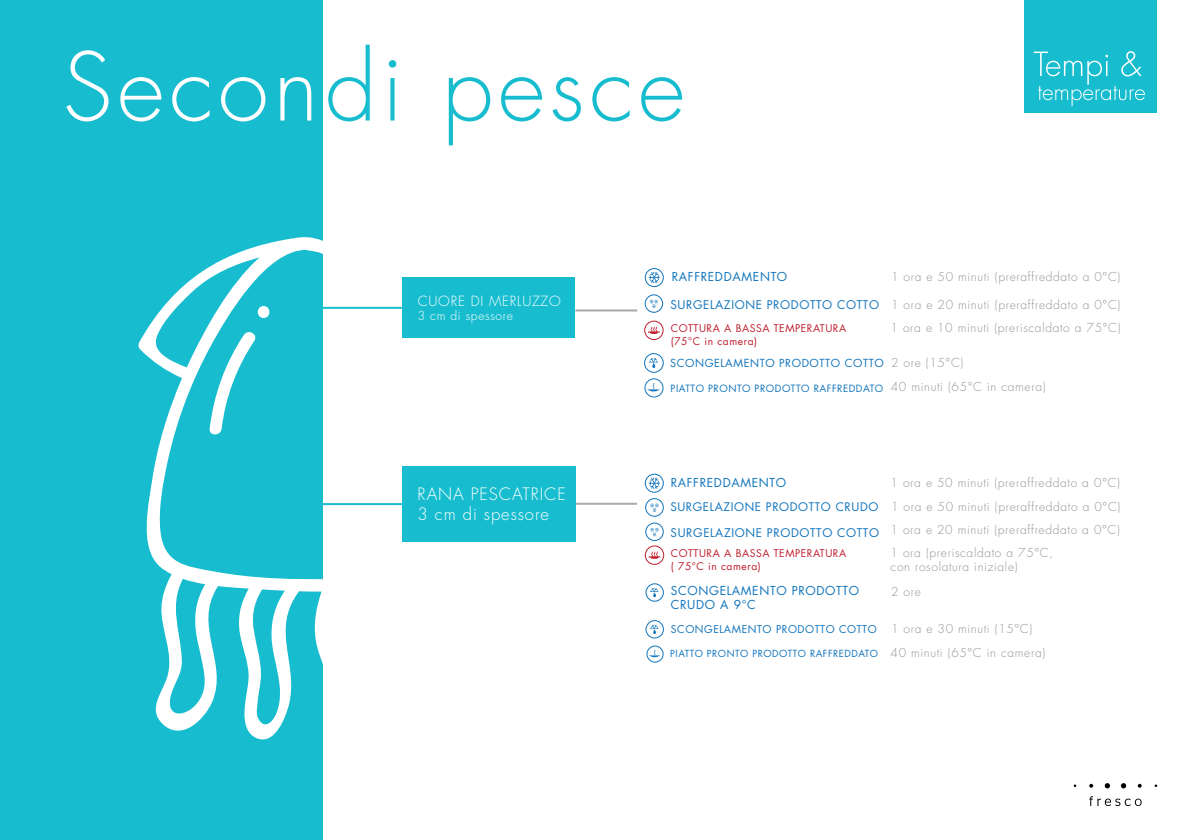
<style>
.page{position:relative;width:1191px;height:840px;background:#fff}
.page>*{position:absolute;margin:0;border:0;box-sizing:border-box;transform-origin:0 0}
.t1{font:300 16.6px/20px "Futura Std";letter-spacing:.055em;color:#fff}
.t2{font:300 13.6px "Futura Std";letter-spacing:.055em;color:#fff}
.t3{font:300 12px/23.2px "Futura Std";letter-spacing:.055em;color:#939598}
.t4{font:12px/14.4px "Futura Std";letter-spacing:.055em;color:#1074bc}
.t5{font:300 12px "Futura Std";letter-spacing:.055em;color:#fff}
.t6{font:11.6px "Futura Std";letter-spacing:.055em;color:#1074bc}
.t7{font:10.8px "Futura Std";letter-spacing:.055em;color:#1074bc}
.t8{font:10.4px "Futura Std";letter-spacing:.055em;color:#1074bc}
.t9{font:10.2px/12.4px "Futura Std";letter-spacing:.055em;color:#be1d2c}
.t10{font:9.8px "Futura Std";letter-spacing:.055em;color:#1074bc}
.t11{font:9.6px "Futura Std";letter-spacing:.055em;color:#1074bc}
.s1{font-weight:300;font-size:12px;color:#939598}
</style>
<div class="page">
<div style="left:0;top:0;width:322px;height:839px;background:#17bdcf"></div>
<svg style="left:66px;top:50px;width:42px;height:71px"></svg>
<svg style="left:120px;top:77px;width:41px;height:44px"></svg>
<svg style="left:172px;top:77px;width:37px;height:44px"></svg>
<svg style="left:221px;top:77px;width:44px;height:44px"></svg>
<svg style="left:280px;top:77px;width:31px;height:43px"></svg>
<svg style="left:328px;top:45px;width:42px;height:76px"></svg>
<svg style="left:389px;top:60px;width:7px;height:60px"></svg>
<svg style="left:449px;top:77px;width:41px;height:68px"></svg>
<svg style="left:501px;top:77px;width:41px;height:44px"></svg>
<svg style="left:552px;top:77px;width:29px;height:44px"></svg>
<svg style="left:592px;top:77px;width:37px;height:44px"></svg>
<svg style="left:641px;top:77px;width:41px;height:44px"></svg>
<svg style="left:138px;top:236px;width:330px;height:510px;fill:#fff"></svg>
<svg style="left:209px;top:328px;width:49px;height:108px"></svg>
<svg style="left:256px;top:306px;width:15px;height:12px"></svg>
<svg style="left:1089px;top:783px;width:4px;height:4px"></svg>
<svg style="left:1137px;top:783px;width:4px;height:4px"></svg>
<svg style="left:1104px;top:783px;width:6px;height:5px"></svg>
<svg style="left:1120px;top:783px;width:6px;height:5px"></svg>
<svg style="left:1089px;top:796px;width:52px;height:9px"></svg>
<div style="left:402px;top:277px;width:173px;height:60px;background:#17bdcf"></div>
<hr style="left:322px;top:306px;width:80px;height:2px;background:#17bdcf">
<hr style="left:575px;top:309px;width:62px;height:2px;background:#a8a9ad">
<div style="left:644px;top:294px;width:19px;height:18px;border:1px solid #1074bc;border-radius:50%"></div>
<svg style="left:649px;top:299px;width:9px;height:9px"></svg>
<div style="left:644px;top:320px;width:19px;height:20px;border:1px solid #be1d2c;border-radius:50%"></div>
<div style="left:645px;top:268px;width:19px;height:19px;border:1px solid #1074bc;border-radius:50%"></div>
<svg style="left:648px;top:272px;width:12px;height:11px"></svg>
<svg style="left:648px;top:326px;width:12px;height:8px"></svg>
<div style="left:644px;top:353px;width:20px;height:19px;border:1px solid #1074bc;border-radius:50%"></div>
<svg style="left:648px;top:358px;width:10px;height:10px"></svg>
<div style="left:402px;top:466px;width:174px;height:75px;background:#17bdcf"></div>
<hr style="left:322px;top:503px;width:80px;height:2px;background:#17bdcf">
<hr style="left:576px;top:502px;width:61px;height:2px;background:#a8a9ad">
<div style="left:645px;top:498px;width:19px;height:18px;border:1px solid #1074bc;border-radius:50%"></div>
<svg style="left:650px;top:503px;width:9px;height:8px"></svg>
<div style="left:645px;top:522px;width:19px;height:18px;border:1px solid #1074bc;border-radius:50%"></div>
<svg style="left:650px;top:527px;width:9px;height:9px"></svg>
<div style="left:645px;top:473px;width:19px;height:19px;border:1px solid #1074bc;border-radius:50%"></div>
<svg style="left:648px;top:477px;width:12px;height:11px"></svg>
<div style="left:644px;top:378px;width:19px;height:19px;border:1px solid #1074bc;border-radius:50%"></div>
<svg style="left:647px;top:383px;width:12px;height:8px"></svg>
<div style="left:645px;top:545px;width:19px;height:19px;border:1px solid #be1d2c;border-radius:50%"></div>
<svg style="left:648px;top:551px;width:12px;height:7px"></svg>
<div style="left:645px;top:583px;width:19px;height:18px;border:1px solid #1074bc;border-radius:50%"></div>
<svg style="left:650px;top:588px;width:8px;height:8px"></svg>
<div style="left:645px;top:619px;width:19px;height:19px;border:1px solid #1074bc;border-radius:50%"></div>
<svg style="left:650px;top:624px;width:8px;height:9px"></svg>
<div style="left:646px;top:645px;width:17px;height:17px;border:1px solid #1074bc;border-radius:50%"></div>
<svg style="left:649px;top:649px;width:11px;height:7px"></svg>
<div style="left:1024px;top:0;width:133px;height:112px;background:#17bdcf"></div>
<svg style="left:1033px;top:51px;width:112px;height:55px"></svg>
<p class="t2" style="left:418px;top:292px;width:145px">CUORE DI MERLUZZO</p>
<p class="t5" style="left:418px;top:308px;width:97px">3 cm di spessore</p>
<h1 class="t1" style="left:417px;top:484px;width:150px">RANA PESCATRICE<br>3 cm di spessore</h1>
<p class="t4" style="left:672px;top:269px;width:117px">RAFFREDDAMENTO</p>
<p class="t3" style="left:891px;top:265px;width:231px">1 ora e 50 minuti (preraffreddato a 0°C)</p>
<p class="t6" style="left:670px;top:297px;width:210px">SURGELAZIONE PRODOTTO COTTO</p>
<p class="t3" style="left:891px;top:293px;width:231px">1 ora e 20 minuti (preraffreddato a 0°C)</p>
<p class="t3" style="left:890px;top:316px;width:231px">1 ora e 10 minuti (preriscaldato a 75°C)</p>
<p class="t7" style="left:670px;top:356px;width:295px">SCONGELAMENTO PRODOTTO COTTO <span class="s1">2 ore (15°C)</span></p>
<p class="t3" style="left:891px;top:375px;width:156px">40 minuti (65°C in camera)</p>
<p class="t9" style="left:671px;top:322px;width:177px">COTTURA A BASSA TEMPERATURA (75°C in camera)</p>
<p class="t10" style="left:670px;top:381px;width:214px">PIATTO PRONTO PRODOTTO RAFFREDDATO</p>
<p class="t4" style="left:670px;top:474px;width:117px">RAFFREDDAMENTO</p>
<p class="t3" style="left:890px;top:470px;width:231px">1 ora e 50 minuti (preraffreddato a 0°C)</p>
<p class="t6" style="left:670px;top:499px;width:209px">SURGELAZIONE PRODOTTO CRUDO</p>
<p class="t6" style="left:670px;top:525px;width:210px">SURGELAZIONE PRODOTTO COTTO</p>
<p class="t3" style="left:890px;top:495px;width:231px">1 ora e 50 minuti (preraffreddato a 0°C)<br>1 ora e 20 minuti (preraffreddato a 0°C)</p>
<p class="t9" style="left:671px;top:547px;width:177px">COTTURA A BASSA TEMPERATURA ( 75°C in camera)</p>
<p class="t3" style="left:890px;top:545px;width:164px;line-height:14.4px">1 ora (preriscaldato a 75°C, con rosolatura iniziale)</p>
<p class="t4" style="left:671px;top:582px;width:190px">SCONGELAMENTO PRODOTTO<br>CRUDO A 9°C</p>
<p class="t3" style="left:891px;top:580px;width:31px">2 ore</p>
<p class="t8" style="left:671px;top:622px;width:363px">SCONGELAMENTO PRODOTTO COTTO <span class="s1">1 ora e 30 minuti (15°C)</span></p>
<p class="t11" style="left:670px;top:647px;width:376px">PIATTO PRONTO PRODOTTO RAFFREDDATO <span class="s1">40 minuti (65°C in camera)</span></p>
</div>
